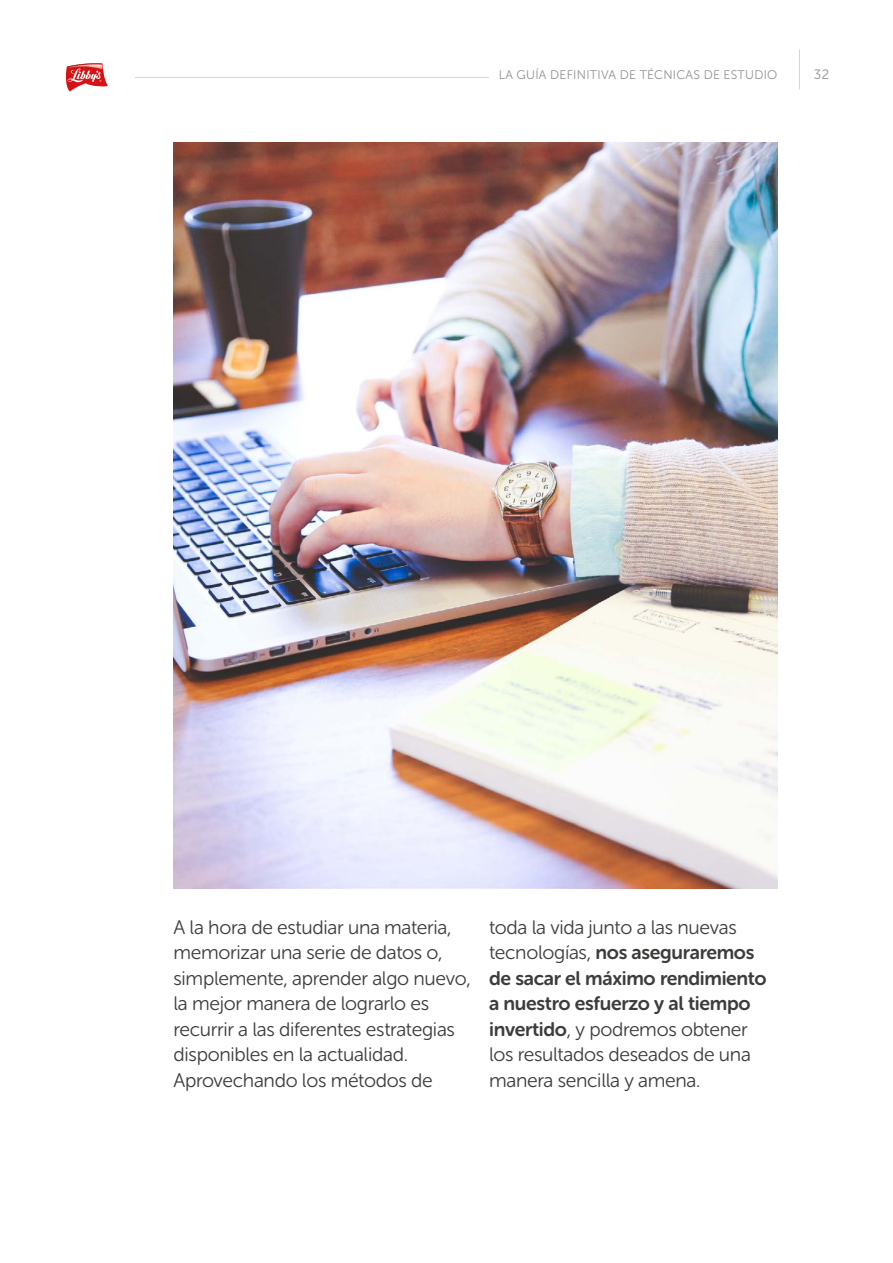
<style>
.page{position:relative;width:893px;height:1263px;background:#fff}
.page>*{position:absolute;margin:0;border:0;box-sizing:border-box;transform-origin:0 0}
.t1{font:19.5px/25.5px "Museo Sans Rounded 300";letter-spacing:-.015em;color:#3c3c3b}
.t2{font:19.5px/25.5px "Museo Sans Rounded 700";letter-spacing:-.015em;color:#3c3c3b}
.t3{font:13.5px "Museo Sans Rounded 300";color:#929292}
.t4{font:12.45px "Museo Sans Rounded 300";letter-spacing:.02em;color:#929292}
.s1{font-family:"Museo Sans Rounded 300"}
.s2{font-family:"Museo Sans Rounded 700"}
</style>
<div class="page">
<img style="left:174px;top:143px;width:603px;height:746px">
<svg style="left:65px;top:63px;width:43px;height:29px"></svg>
<hr style="left:135px;top:77px;width:354px;height:1px;background:#d6d6d6">
<hr style="left:799px;top:49px;width:1px;height:40px;background:#d6d6d6">
<p class="t4" style="left:499px;top:68px;width:280px">LA GUÍA DEFINITIVA DE TÉCNICAS DE ESTUDIO</p>
<p class="t3" style="left:814px;top:68px;width:17px">32</p>
<p class="t1" style="left:174px;top:914px;width:299px">A la hora de estudiar una materia, memorizar una serie de datos o, simplemente, aprender algo nuevo, la mejor manera de lograrlo es recurrir a las diferentes estrategias disponibles en la actualidad.<br>Aprovechando los métodos de</p>
<p class="t1" style="left:489px;top:914px;width:249px">toda la vida junto a las nuevas</p>
<p class="t2" style="left:489px;top:940px;width:279px"><span class="s1">tecnologías,</span> nos aseguraremos de sacar el máximo rendimiento a nuestro esfuerzo y al tiempo</p>
<p class="t1" style="left:489px;top:1016px;width:263px"><span class="s2">invertido</span>, y podremos obtener los resultados deseados de una manera sencilla y amena.</p>
</div>
